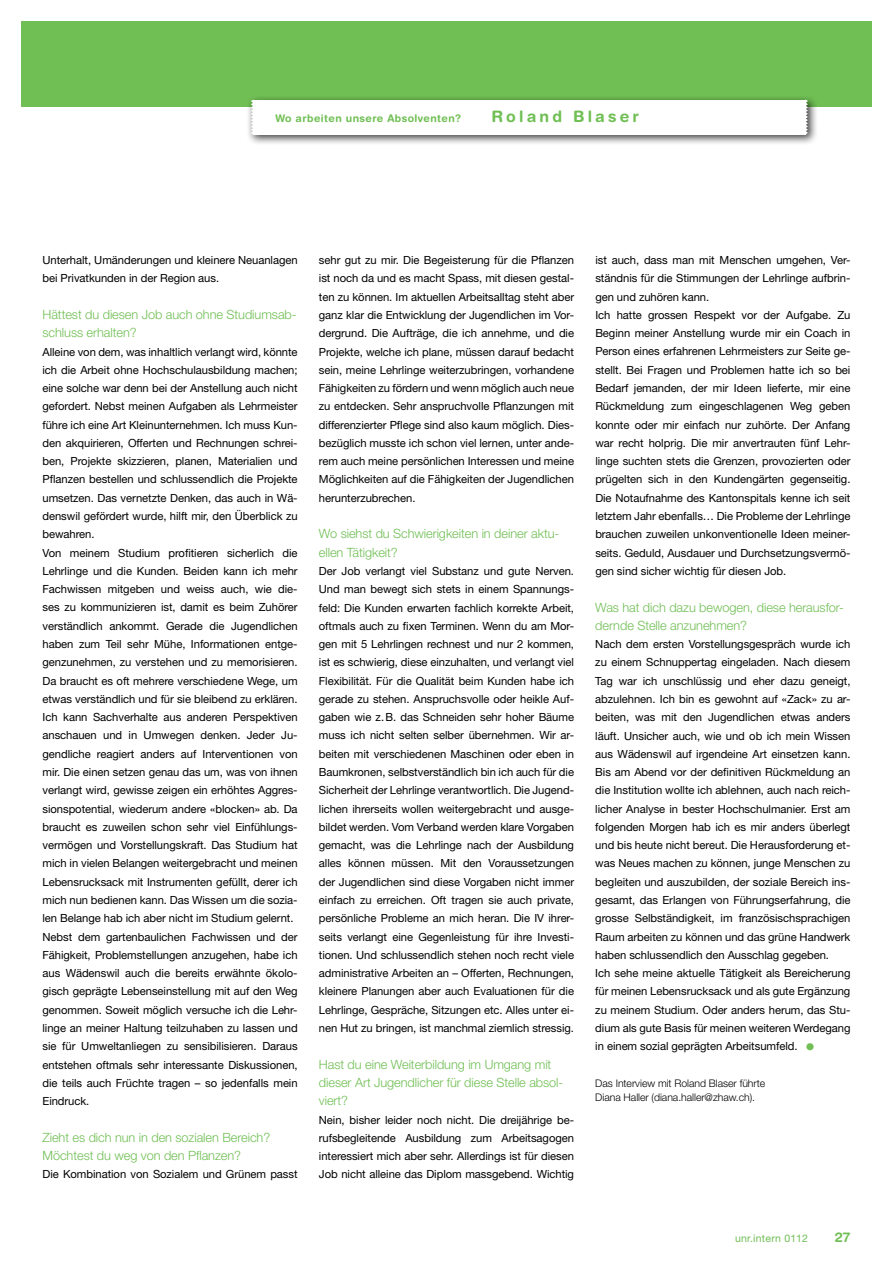
<style>
.page{position:relative;width:893px;height:1263px;background:#fff}
.page>*{position:absolute;margin:0;border:0;box-sizing:border-box;transform-origin:0 0}
.t1{font:700 43.5px "Helvetica Rounded LT Std";color:#70bf54}
.t2{font:700 15.75px "Helvetica Rounded LT Std";letter-spacing:.2em;color:#70bf54}
.t3{font:700 13.5px "Helvetica Rounded LT Std";color:#70bf54}
.t4{font:300 12.75px/18.3px "Helvetica Neue LT Pro";letter-spacing:-.005em;color:#70bf54}
.t5{font:11.25px/18.3px "Helvetica Neue LT Pro";letter-spacing:-.005em;color:#000}
.t6{font:300 10.5px/14.9px "Helvetica Neue LT Pro";letter-spacing:-.005em;color:#000}
.t7{font:700 10.5px "Helvetica Rounded LT Std";letter-spacing:.04em;color:#70bf54}
.t8{font:10.5px "Helvetica Neue LT Pro";letter-spacing:.025em;color:#70bf54}
</style>
<div class="page">
<div style="left:21px;top:21px;width:851px;height:85px;background:#70bf54"></div>
<div style="left:246px;top:94px;width:573px;height:52px;background:#000;opacity:.75"></div>
<div style="left:253px;top:100px;width:553px;height:35px;background:#fff"></div>
<svg style="left:251px;top:100px;width:2px;height:35px"></svg>
<svg style="left:804px;top:99px;width:4px;height:35px"></svg>
<p class="t7" style="left:275px;top:112px;width:187px">Wo arbeiten unsere Absolventen?</p>
<h2 class="t2" style="left:491px;top:107px;width:149px">Roland Blaser</h2>
<p class="t5" style="left:43px;top:251px;width:257px">Unterhalt, Umänderungen und kleinere Neuanlagen bei Privatkunden in der Region aus.</p>
<p class="t4" style="left:43px;top:305px;width:256px">Hättest du diesen Job auch ohne Studiumsab&shy;schluss erhalten?</p>
<p class="t5" style="left:43px;top:342px;width:257px">Alleine von dem, was inhaltlich verlangt wird, könnte ich die Arbeit ohne Hochschulausbildung machen; eine solche war denn bei der Anstellung auch nicht gefordert. Nebst meinen Aufgaben als Lehrmeister führe ich eine Art Kleinunternehmen. Ich muss Kun&shy;den akquirieren, Offerten und Rechnungen schrei&shy;ben, Projekte skizzieren, planen, Materialien und Pflanzen bestellen und schlussendlich die Projekte umsetzen. Das vernetzte Denken, das auch in Wä&shy;denswil gefördert wurde, hilft mir, den Überblick zu bewahren.<br>Von meinem Studium profitieren sicherlich die Lehrlinge und die Kunden. Beiden kann ich mehr Fachwissen mitgeben und weiss auch, wie die&shy;ses zu kommunizieren ist, damit es beim Zuhörer verständlich ankommt. Gerade die Jugendlichen haben zum Teil sehr Mühe, Informationen entge&shy;genzunehmen, zu verstehen und zu memorisieren.<br>Da braucht es oft mehrere verschiedene Wege, um etwas verständlich und für sie bleibend zu erklären.<br>Ich kann Sachverhalte aus anderen Perspektiven anschauen und in Umwegen denken. Jeder Ju&shy;gendliche reagiert anders auf Interventionen von mir. Die einen setzen genau das um, was von ihnen verlangt wird, gewisse zeigen ein erhöhtes Aggres&shy;sionspotential, wiederum andere «blocken» ab. Da braucht es zuweilen schon sehr viel Einfühlungs&shy;vermögen und Vorstellungskraft. Das Studium hat mich in vielen Belangen weitergebracht und meinen Lebensrucksack mit Instrumenten gefüllt, derer ich mich nun bedienen kann. Das Wissen um die sozia&shy;len Belange hab ich aber nicht im Studium gelernt.<br>Nebst dem gartenbaulichen Fachwissen und der Fähigkeit, Problemstellungen anzugehen, habe ich aus Wädenswil auch die bereits erwähnte ökolo&shy;gisch geprägte Lebenseinstellung mit auf den Weg genommen. Soweit möglich versuche ich die Lehr&shy;linge an meiner Haltung teilzuhaben zu lassen und sie für Umweltanliegen zu sensibilisieren. Daraus entstehen oftmals sehr interessante Diskussionen, die teils auch Früchte tragen – so jedenfalls mein Eindruck.</p>
<p class="t4" style="left:43px;top:1128px;width:229px">Zieht es dich nun in den sozialen Bereich?<br>Möchtest du weg von den Pflanzen?</p>
<p class="t5" style="left:43px;top:1165px;width:257px">Die Kombination von Sozialem und Grünem passt</p>
<p class="t5" style="left:319px;top:251px;width:257px;text-align:justify">sehr gut zu mir. Die Begeisterung für die Pflanzen ist noch da und es macht Spass, mit diesen gestal&shy;ten zu können. Im aktuellen Arbeitsalltag steht aber ganz klar die Entwicklung der Jugendlichen im Vor&shy;dergrund. Die Aufträge, die ich annehme, und die Projekte, welche ich plane, müssen darauf bedacht sein, meine Lehrlinge weiterzubringen, vorhandene Fähigkeiten zu fördern und wenn möglich auch neue zu entdecken. Sehr anspruchvolle Pflanzungen mit differenzierter Pflege sind also kaum möglich. Dies&shy;bezüglich musste ich schon viel lernen, unter ande&shy;rem auch meine persönlichen Interessen und meine Möglichkeiten auf die Fähigkeiten der Jugendlichen herunterzubrechen.</p>
<p class="t4" style="left:319px;top:524px;width:242px">Wo siehst du Schwierigkeiten in deiner aktu&shy;ellen Tätigkeit?</p>
<p class="t5" style="left:319px;top:561px;width:257px;text-align:justify">Der Job verlangt viel Substanz und gute Nerven.<br>Und man bewegt sich stets in einem Spannungs&shy;feld: Die Kunden erwarten fachlich korrekte Arbeit, oftmals auch zu fixen Terminen. Wenn du am Mor&shy;gen mit 5 Lehrlingen rechnest und nur 2 kommen, ist es schwierig, diese einzuhalten, und verlangt viel Flexibilität. Für die Qualität beim Kunden habe ich gerade zu stehen. Anspruchsvolle oder heikle Auf&shy;gaben wie z.B. das Schneiden sehr hoher Bäume muss ich nicht selten selber übernehmen. Wir ar&shy;beiten mit verschiedenen Maschinen oder eben in Baumkronen, selbstverständlich bin ich auch für die Sicherheit der Lehrlinge verantwortlich. Die Jugend&shy;lichen ihrerseits wollen weitergebracht und ausge&shy;bildet werden. Vom Verband werden klare Vorgaben gemacht, was die Lehrlinge nach der Ausbildung alles können müssen. Mit den Voraussetzungen der Jugendlichen sind diese Vorgaben nicht immer einfach zu erreichen. Oft tragen sie auch private, persönliche Probleme an mich heran. Die IV ihrer&shy;seits verlangt eine Gegenleistung für ihre Investi&shy;tionen. Und schlussendlich stehen noch recht viele administrative Arbeiten an – Offerten, Rechnungen, kleinere Planungen aber auch Evaluationen für die Lehrlinge, Gespräche, Sitzungen etc. Alles unter ei&shy;nen Hut zu bringen, ist manchmal ziemlich stressig.</p>
<p class="t4" style="left:319px;top:1055px;width:246px">Hast du eine Weiterbildung im Umgang mit dieser Art Jugendlicher für diese Stelle absol&shy;viert?</p>
<p class="t5" style="left:319px;top:1110px;width:257px;text-align:justify">Nein, bisher leider noch nicht. Die dreijährige be&shy;rufsbegleitende Ausbildung zum Arbeitsagogen interessiert mich aber sehr. Allerdings ist für diesen Job nicht alleine das Diplom massgebend. Wichtig</p>
<p class="t5" style="left:595px;top:251px;width:257px">ist auch, dass man mit Menschen umgehen, Ver&shy;ständnis für die Stimmungen der Lehrlinge aufbrin&shy;gen und zuhören kann.<br>Ich hatte grossen Respekt vor der Aufgabe. Zu Beginn meiner Anstellung wurde mir ein Coach in Person eines erfahrenen Lehrmeisters zur Seite ge&shy;stellt. Bei Fragen und Problemen hatte ich so bei Bedarf jemanden, der mir Ideen lieferte, mir eine Rückmeldung zum eingeschlagenen Weg geben konnte oder mir einfach nur zuhörte. Der Anfang war recht holprig. Die mir anvertrauten fünf Lehr&shy;linge suchten stets die Grenzen, provozierten oder prügelten sich in den Kundengärten gegenseitig.<br>Die Notaufnahme des Kantonspitals kenne ich seit letztem Jahr ebenfalls… Die Probleme der Lehrlinge brauchen zuweilen unkonventionelle Ideen meiner&shy;seits. Geduld, Ausdauer und Durchsetzungsvermö&shy;gen sind sicher wichtig für diesen Job.</p>
<p class="t4" style="left:595px;top:597px;width:250px">Was hat dich dazu bewogen, diese herausfor&shy;dernde Stelle anzunehmen?</p>
<p class="t5" style="left:595px;top:635px;width:257px">Nach dem ersten Vorstellungsgespräch wurde ich zu einem Schnuppertag eingeladen. Nach diesem Tag war ich unschlüssig und eher dazu geneigt, abzulehnen. Ich bin es gewohnt auf «Zack» zu ar&shy;beiten, was mit den Jugendlichen etwas anders läuft. Unsicher auch, wie und ob ich mein Wissen aus Wädenswil auf irgendeine Art einsetzen kann.<br>Bis am Abend vor der definitiven Rückmeldung an die Institution wollte ich ablehnen, auch nach reich&shy;licher Analyse in bester Hochschulmanier. Erst am folgenden Morgen hab ich es mir anders überlegt und bis heute nicht bereut. Die Herausforderung et&shy;was Neues machen zu können, junge Menschen zu begleiten und auszubilden, der soziale Bereich ins&shy;gesamt, das Erlangen von Führungserfahrung, die grosse Selbständigkeit, im französischsprachigen Raum arbeiten zu können und das grüne Handwerk haben schlussendlich den Ausschlag gegeben.<br>Ich sehe meine aktuelle Tätigkeit als Bereicherung für meinen Lebensrucksack und als gute Ergänzung zu meinem Studium. Oder anders herum, das Stu&shy;dium als gute Basis für meinen weiteren Werdegang in einem sozial geprägten Arbeitsumfeld.</p>
<h1 class="t1" style="left:803px;top:1008px;width:15px">.</h1>
<p class="t6" style="left:595px;top:1075px;width:171px">Das Interview mit Roland Blaser führte<br>Diana Haller (diana.haller@zhaw.ch).</p>
<p class="t8" style="left:735px;top:1231px;width:74px">unr.intern 0112</p>
<p class="t3" style="left:835px;top:1229px;width:17px">27</p>
</div>
